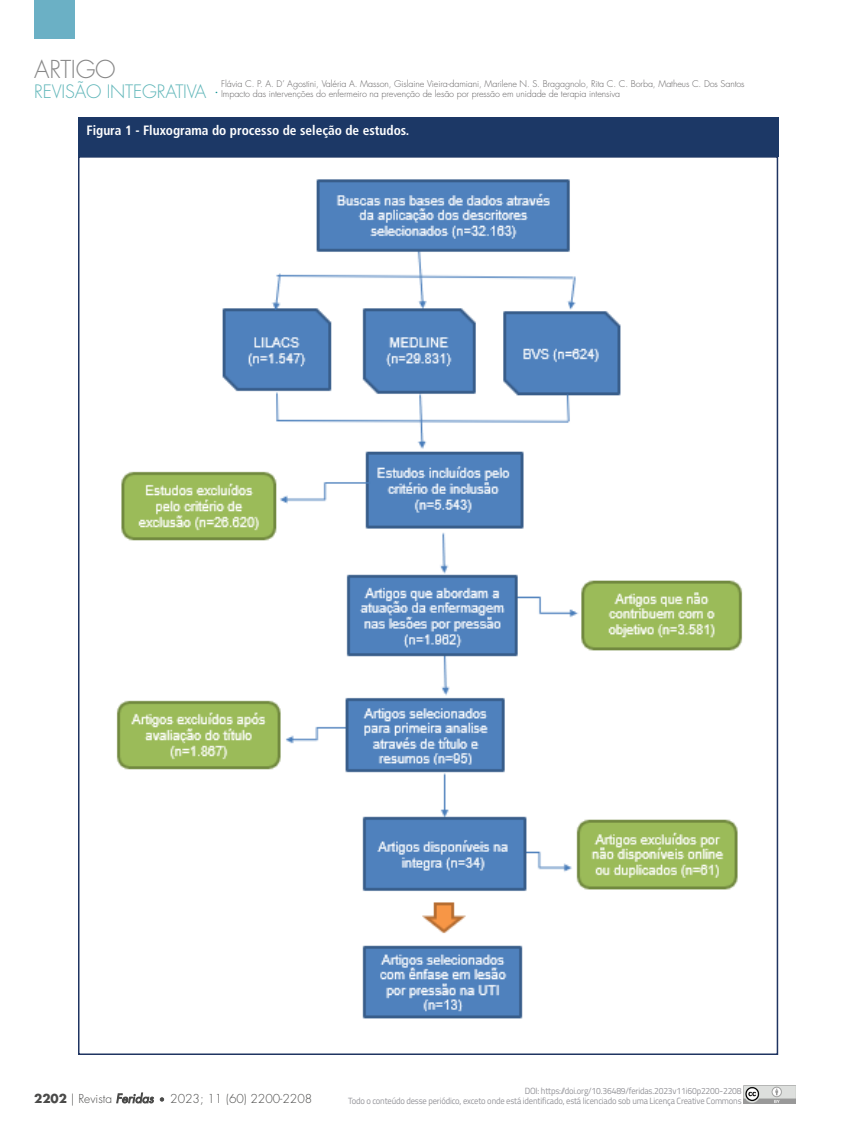
<style>
.page{position:relative;width:859px;height:1132px;background:#fff}
.page>*{position:absolute;margin:0;border:0;box-sizing:border-box;transform-origin:0 0}
.t1{font:300 24px "Futura Std";letter-spacing:-.01em;color:#878787}
.t2{font:700 condensed 13.5px "Frutiger LT Std";color:#fff}
.t3{font:300 12px "Futura Std";color:#4a4a49}
.t4{font:300 9px/10.8px "Futura Std";letter-spacing:-.01em;color:#656364}
.t5{font:9px/9.4px "Titillium";letter-spacing:-.02em;color:#939398;text-align:right;scale:.95 1}
.s1{font-size:18px;color:#60b6b9}
.s2{font-size:18px;color:#008b8d}
.s3{font-weight:700}
.s4{font-weight:400;font-style:italic}
.s5{font-size:9px}
</style>
<div class="page">
<div style="left:34px;top:0;width:41px;height:39px;background:#6bb0c5"></div>
<img style="left:116px;top:179px;width:627px;height:840px">
<div style="left:78px;top:117px;width:700px;height:39px;background:#1c3866"></div>
<img style="left:744px;top:1085px;width:51px;height:18px">
<h1 class="t1" style="left:34px;top:55px;width:83px">ARTIGO</h1>
<p class="t4" style="left:221px;top:78px;width:525px;text-indent:-187px"><span class="s1">REVISÃO INTEGRATIVA</span> <span class="s2">.</span> Flávia C. P. A. D’ Agostini, Valéria A. Masson, Gislaine Vieira-damiani, Marilene N. S. Bragagnolo, Rita C. C. Borba, Matheus C. Dos Santos<br>Impacto das intervenções do enfermeiro na prevenção de lesão por pressão em unidade de terapia intensiva</p>
<h2 class="t2" style="left:87px;top:122px;width:324px">Figura 1 - Fluxograma do processo de seleção de estudos.</h2>
<h3 class="t3" style="left:34px;top:1090px;width:280px"><span class="s3">2202</span> | Revista <span class="s4">Feridas</span> <span class="s5">•</span> 2023; 11 (60) 2200-2208</h3>
<p class="t5" style="left:348px;top:1085px;width:416px">DOI: https://doi.org/10.36489/feridas.2023v11i60p2200-2208<br>Todo o conteúdo desse periódico, exceto onde está identificado, está licenciado sob uma Licença Creative Commons</p>
</div>
